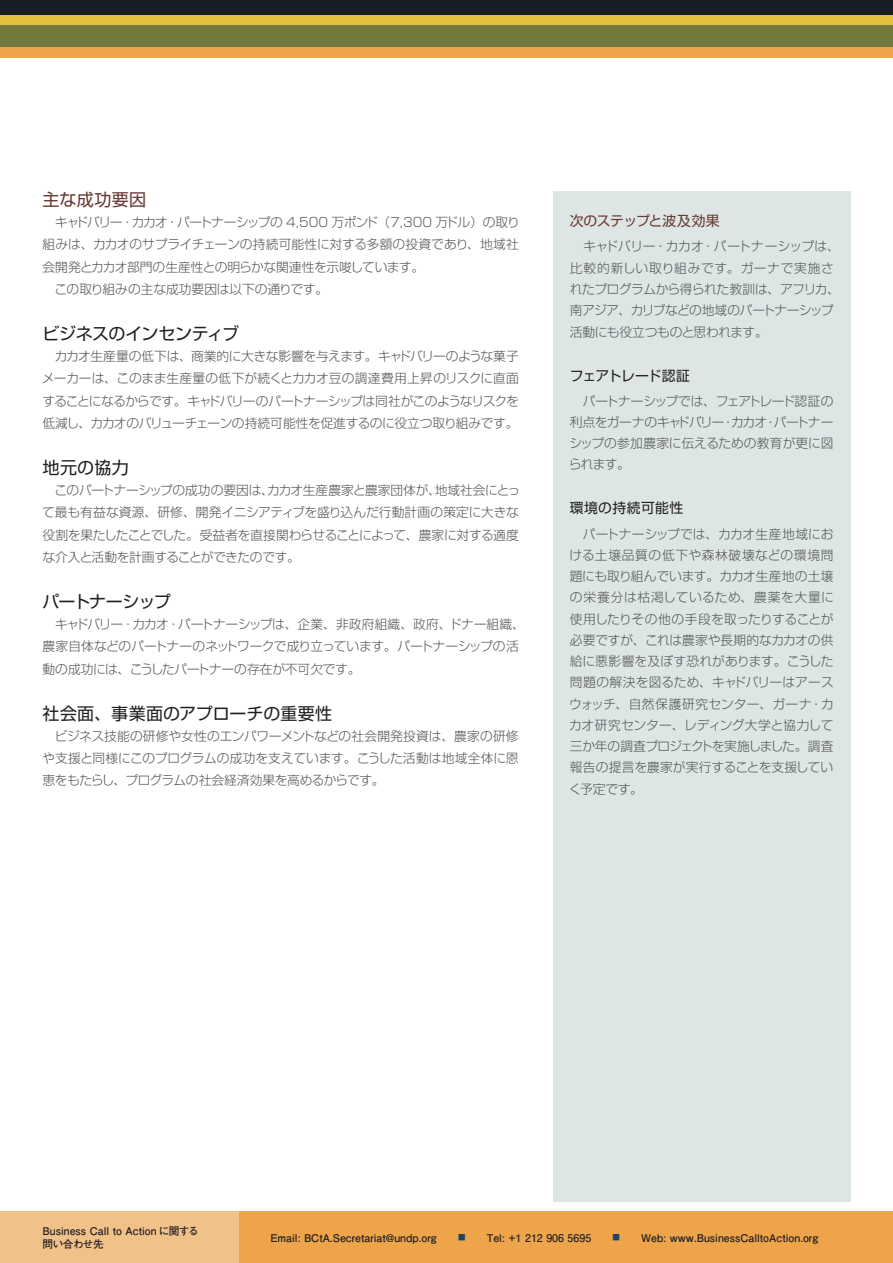
<style>
.page{position:relative;width:893px;height:1263px;background:#fff}
.page>*{position:absolute;margin:0;border:0;box-sizing:border-box;transform-origin:0 0}
.t1{font:16.95px "Shin Go Pro";letter-spacing:-.015em;color:#231f20}
.t2{font:16.95px "Shin Go Pro";letter-spacing:.005em;color:#231f20}
.t3{font:16.95px "Shin Go Pro";letter-spacing:-.065em;color:#231f20}
.t4{font:16.95px "Shin Go Pro";letter-spacing:.015em;color:#673930}
.t5{font:13.8px "Shin Go Pro";letter-spacing:-.01em;color:#673930}
.t6{font:13.8px "Shin Go Pro";letter-spacing:-.045em;color:#231f20}
.t7{font:13.8px "Shin Go Pro";letter-spacing:.035em;color:#231f20}
.t8{font:300 12.75px/21.3px "Shin Go Pro";letter-spacing:-.025em;color:#57585a;text-align:justify}
.t9{font:700 10.65px/12.8px "Futo Go B101 Pro";color:#231f20}
.s1{font-size:7.5px;color:#20446b}
</style>
<div class="page">
<div style="left:0;top:0;width:893px;height:15px;background:#151f23"></div>
<div style="left:0;top:15px;width:893px;height:11px;background:#e3c23b"></div>
<div style="left:0;top:26px;width:893px;height:21px;background:#747a3e"></div>
<div style="left:0;top:47px;width:893px;height:10px;background:#eea44b"></div>
<div style="left:0;top:1212px;width:893px;height:51px;background:#eea44b"></div>
<div style="left:0;top:1212px;width:238px;height:51px;background:#f0c189"></div>
<div style="left:553px;top:191px;width:297px;height:1011px;background:#dde6e5"></div>
<h1 class="t4" style="left:43px;top:186px;width:105px">主な成功要因</h1>
<p class="t8" style="left:43px;top:209px;width:479px;line-height:22.4px;text-align:left">　キャドバリー・カカオ・パートナーシップの 4,500 万ポンド（7,300 万ドル）の取り組みは、カカオのサプライチェーンの持続可能性に対する多額の投資であり、地域社会開発とカカオ部門の生産性との明らかな関連性を示唆しています。<br>　この取り組みの主な成功要因は以下の通りです。</p>
<h1 class="t1" style="left:43px;top:320px;width:198px">ビジネスのインセンティブ</h1>
<p class="t8" style="left:42px;top:343px;width:479px;line-height:22.4px">　カカオ生産量の低下は、商業的に大きな影響を与えます。キャドバリーのような菓子メーカーは、このまま生産量の低下が続くとカカオ豆の調達費用上昇のリスクに直面することになるからです。キャドバリーのパートナーシップは同社がこのようなリスクを低減し、カカオのバリューチェーンの持続可能性を促進するのに役立つ取り組みです。</p>
<h1 class="t1" style="left:43px;top:454px;width:88px">地元の協力</h1>
<p class="t8" style="left:42px;top:477px;width:479px;line-height:22.4px">　このパートナーシップの成功の要因は、カカオ生産農家と農家団体が、地域社会にとって最も有益な資源、研修、開発イニシアティブを盛り込んだ行動計画の策定に大きな役割を果たしたことでした。受益者を直接関わらせることによって、農家に対する適度な介入と活動を計画することができたのです。</p>
<h1 class="t3" style="left:43px;top:588px;width:130px">パートナーシップ</h1>
<p class="t8" style="left:43px;top:611px;width:484px;line-height:22.4px;text-align:left">　キャドバリー・カカオ・パートナーシップは、企業、非政府組織、政府、ドナー組織、農家自体などのパートナーのネットワークで成り立っています。パートナーシップの活動の成功には、こうしたパートナーの存在が不可欠です。</p>
<h1 class="t2" style="left:43px;top:699px;width:291px">社会面、事業面のアプローチの重要性</h1>
<p class="t8" style="left:42px;top:723px;width:478px;line-height:22.4px">　ビジネス技能の研修や女性のエンパワーメントなどの社会開発投資は、農家の研修や支援と同様にこのプログラムの成功を支えています。こうした活動は地域全体に恩恵をもたらし、プログラムの社会経済効果を高めるからです。</p>
<p class="t5" style="left:570px;top:210px;width:151px">次のステップと波及効果</p>
<p class="t8" style="left:570px;top:234px;width:272px;text-align:left;text-indent:14px">キャドバリー・カカオ・パートナーシップは、比較的新しい取り組みです。ガーナで実施されたプログラムから得られた教訓は、アフリカ、南アジア、カリブなどの地域のパートナーシップ活動にも役立つものと思われます。</p>
<p class="t6" style="left:570px;top:364px;width:122px">フェアトレード認証</p>
<p class="t8" style="left:569px;top:389px;width:266px;text-indent:14px">パートナーシップでは、フェアトレード認証の利点をガーナのキャドバリー・カカオ・パートナーシップの参加農家に伝えるための教育が更に図られます。</p>
<p class="t7" style="left:570px;top:497px;width:115px">環境の持続可能性</p>
<p class="t8" style="left:569px;top:521px;width:267px;text-indent:14px">パートナーシップでは、カカオ生産地域における土壌品質の低下や森林破壊などの環境問題にも取り組んでいます。カカオ生産地の土壌の栄養分は枯渇しているため、農薬を大量に使用したりその他の手段を取ったりすることが必要ですが、これは農家や長期的なカカオの供給に悪影響を及ぼす恐れがあります。こうした問題の解決を図るため、キャドバリーはアースウォッチ、自然保護研究センター、ガーナ・カカオ研究センター、レディング大学と協力して三か年の調査プロジェクトを実施しました。調査報告の提言を農家が実行することを支援していく予定です。</p>
<p class="t9" style="left:43px;top:1223px;width:158px">Business Call to Action に関する問い合わせ先</p>
<p class="t9" style="left:270px;top:1230px;width:549px">Email: BCtA.Secretariat@undp.org　　<span class="s1">■</span>　　Tel: +1 212 906 5695　　<span class="s1">■</span>　　Web: www.BusinessCalltoAction.org</p>
</div>
